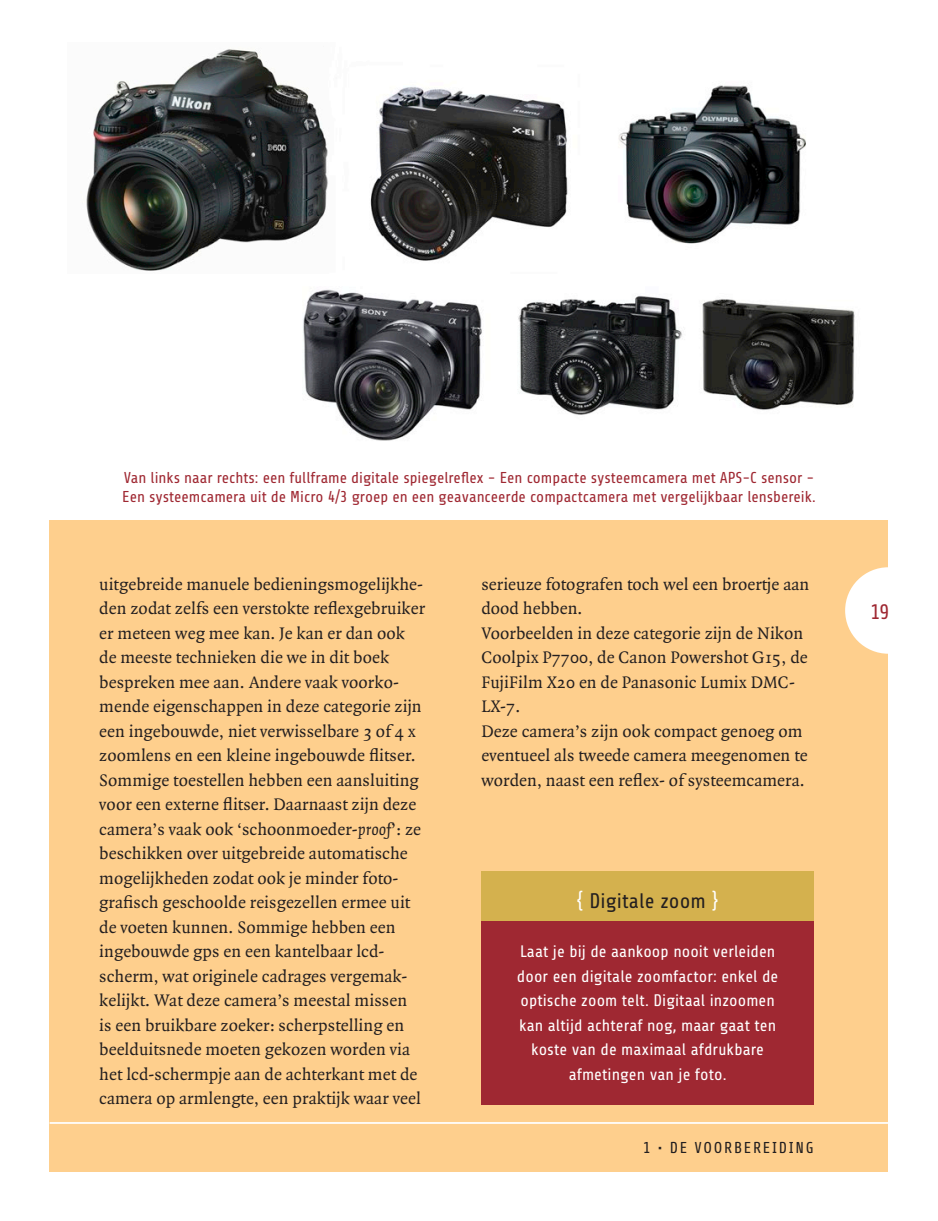
<style>
.page{position:relative;width:938px;height:1221px;background:#fff}
.page>*{position:absolute;margin:0;border:0;box-sizing:border-box;transform-origin:0 0}
.t1{font:21px "Share";letter-spacing:.005em;color:#231f20}
.t2{font:21px "Share";color:#9f2832}
.t3{font:17.85px/24.5px "Quadraat";letter-spacing:.005em;color:#231f20}
.t4{font:16.62px/24.5px "Share";letter-spacing:.005em;color:#fff;text-align:center}
.t5{font:15.75px/18.9px "Share";color:#9f2832}
.t6{font:15.75px "Share";letter-spacing:.11em;color:#231f20}
.s1{font-style:italic}
.s2{color:#fff}
</style>
<div class="page">
<div style="left:50px;top:50px;width:838px;height:1121px;background:#fecf8d"></div>
<div style="left:845px;top:567px;width:86px;height:86px;background:#fff;border-radius:50%"></div>
<hr style="left:50px;top:1121px;width:888px;height:2px;background:#fff">
<div style="left:35px;top:27px;width:869px;height:492px;background:#fff"></div>
<img style="left:303px;top:289px;width:552px;height:152px">
<div style="left:481px;top:871px;width:333px;height:233px;background:#9f2832"></div>
<div style="left:481px;top:871px;width:333px;height:49px;background:#d4b14e"></div>
<img style="left:86px;top:49px;width:720px;height:222px">
<p class="t5" style="left:122px;top:468px;width:695px">Van links naar rechts: een fullframe digitale spiegelreflex - Een compacte systeemcamera met APS-C sensor -<br>Een systeemcamera uit de Micro 4/3 groep en een geavanceerde compactcamera met vergelijkbaar lensbereik.</p>
<p class="t3" style="left:99px;top:572px;width:327px">uitgebreide manuele bedieningsmogelijkhe&shy;den zodat zelfs een verstokte reflexgebruiker er meteen weg mee kan. Je kan er dan ook de meeste technieken die we in dit boek bespreken mee aan. Andere vaak voorko&shy;mende eigenschappen in deze categorie zijn een ingebouwde, niet verwisselbare 3 of 4 x zoomlens en een kleine ingebouwde flitser.<br>Sommige toestellen hebben een aansluiting voor een externe flitser. Daarnaast zijn deze camera’s vaak ook ‘schoonmoeder-<span class="s1">proof</span>’: ze beschikken over uitgebreide automatische mogelijkheden zodat ook je minder foto&shy;grafisch geschoolde reisgezellen ermee uit de voeten kunnen. Sommige hebben een ingebouwde gps en een kantelbaar lcd&shy;scherm, wat originele cadrages vergemak&shy;kelijkt. Wat deze camera’s meestal missen<br>is een bruikbare zoeker: scherpstelling en beelduitsnede moeten gekozen worden via het lcd-schermpje aan de achterkant met de camera op armlengte, een praktijk waar veel</p>
<p class="t3" style="left:481px;top:572px;width:329px">serieuze fotografen toch wel een broertje aan dood hebben.<br>Voorbeelden in deze categorie zijn de Nikon Coolpix P7700, de Canon Powershot G15, de FujiFilm X20 en de Panasonic Lumix DMC-LX-7.<br>Deze camera’s zijn ook compact genoeg om eventueel als tweede camera meegenomen te worden, naast een reflex- of systeemcamera.</p>
<p class="t1" style="left:577px;top:889px;width:143px"><span class="s2">{</span> Digitale zoom <span class="s2">}</span></p>
<p class="t4" style="left:517px;top:939px;width:263px">Laat je bij de aankoop nooit verleiden door een digitale zoomfactor: enkel de optische zoom telt. Digitaal inzoomen kan altijd achteraf nog, maar gaat ten koste van de maximaal afdrukbare afmetingen van je foto.</p>
<p class="t6" style="left:643px;top:1138px;width:172px">1 • DE VOORBEREIDING</p>
<p class="t2" style="left:870px;top:600px;width:20px">19</p>
</div>
